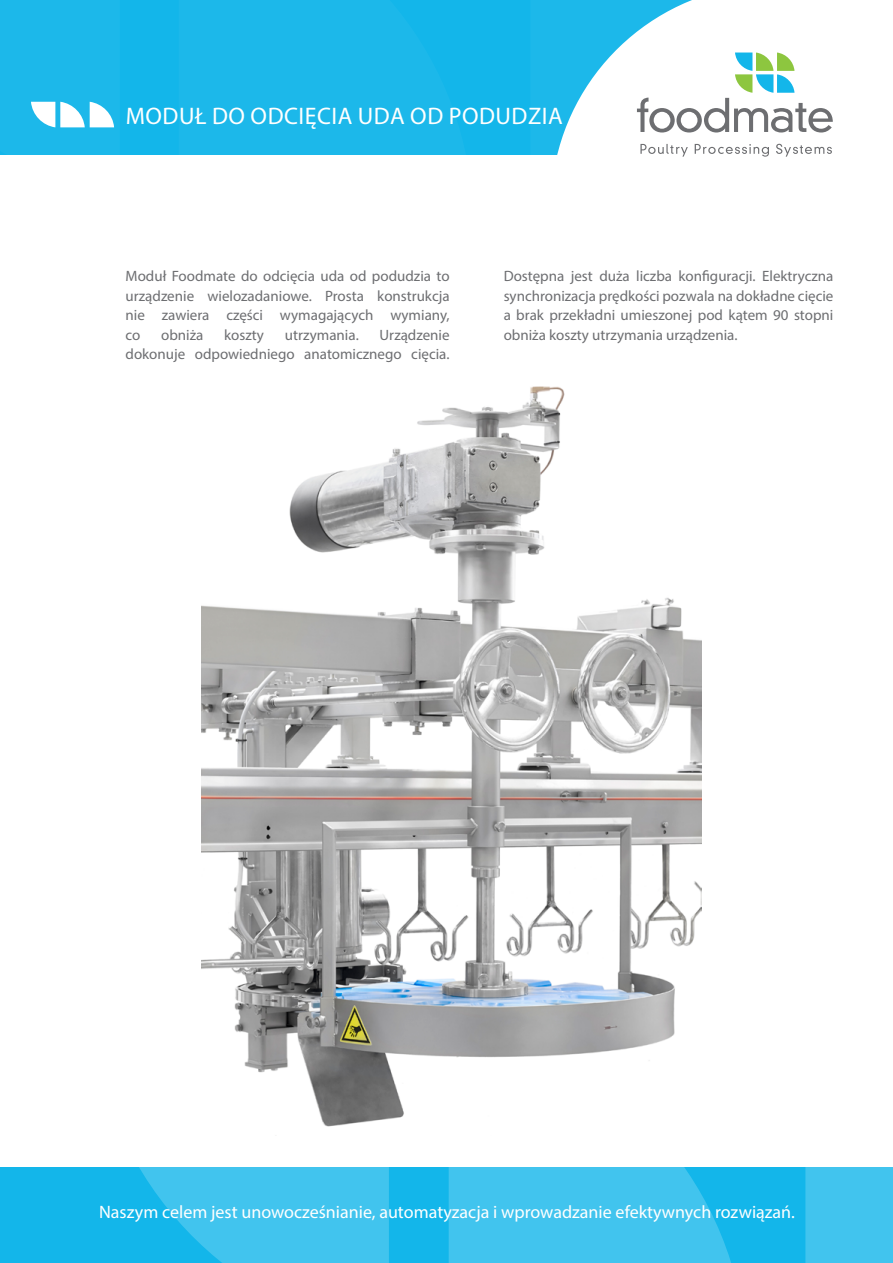
<style>
.page{position:relative;width:893px;height:1263px;background:#fff}
.page>*{position:absolute;margin:0;border:0;box-sizing:border-box;transform-origin:0 0}
.t1{font:24px "Myriad Pro";letter-spacing:.02em;color:#fff}
.t2{font:18px "Myriad Pro";color:#fff}
.t3{font:15px/19.5px "Myriad Pro";color:#6d6e71;text-align:justify}
</style>
<div class="page">
<div style="left:0;top:0;width:893px;height:155px;background:#1cb8ea"></div>
<svg style="left:557px;top:0;width:336px;height:155px;fill:#fff"></svg>
<img style="left:201px;top:386px;width:501px;height:741px">
<div style="left:0;top:1167px;width:893px;height:96px;background:#13b6ea"></div>
<div style="left:449px;top:1167px;width:282px;height:96px;background:#41c4ee"></div>
<svg style="left:139px;top:1167px;width:250px;height:96px;background:#3ac1ed"></svg>
<div style="left:805px;top:1167px;width:88px;height:96px;background:#41c4ee"></div>
<svg style="left:637px;top:53px;width:196px;height:80px;background:#dbe5e1"></svg>
<svg style="left:640px;top:144px;width:48px;height:13px"></svg>
<svg style="left:695px;top:144px;width:74px;height:13px"></svg>
<svg style="left:776px;top:144px;width:56px;height:13px"></svg>
<svg style="left:31px;top:101px;width:84px;height:27px"></svg>
<h1 class="t1" style="left:126px;top:101px;width:438px">MODUŁ DO ODCIĘCIA UDA OD PODUDZIA</h1>
<p class="t3" style="left:126px;top:266px;width:325px">Moduł Foodmate do odcięcia uda od podudzia to urządzenie wielozadaniowe. Prosta konstrukcja nie zawiera części wymagających wymiany, co</p>
<p class="t3" style="left:126px;top:325px;width:326px;text-align:right">Urządzenie<br>dokonuje odpowiedniego anatomicznego cięcia.</p>
<p class="t3" style="left:161px;top:325px;width:44px">obniża</p>
<p class="t3" style="left:224px;top:325px;width:41px">koszty</p>
<p class="t3" style="left:285px;top:325px;width:76px">utrzymania.</p>
<p class="t3" style="left:504px;top:266px;width:331px">Dostępna jest duża liczba konfiguracji. Elektryczna synchronizacja prędkości pozwala na dokładne cięcie a brak przekładni umieszonej pod kątem 90 stopni obniża koszty utrzymania urządzenia.</p>
<p class="t2" style="left:99px;top:1201px;width:697px">Naszym celem jest unowocześnianie, automatyzacja i wprowadzanie efektywnych rozwiązań.</p>
</div>
